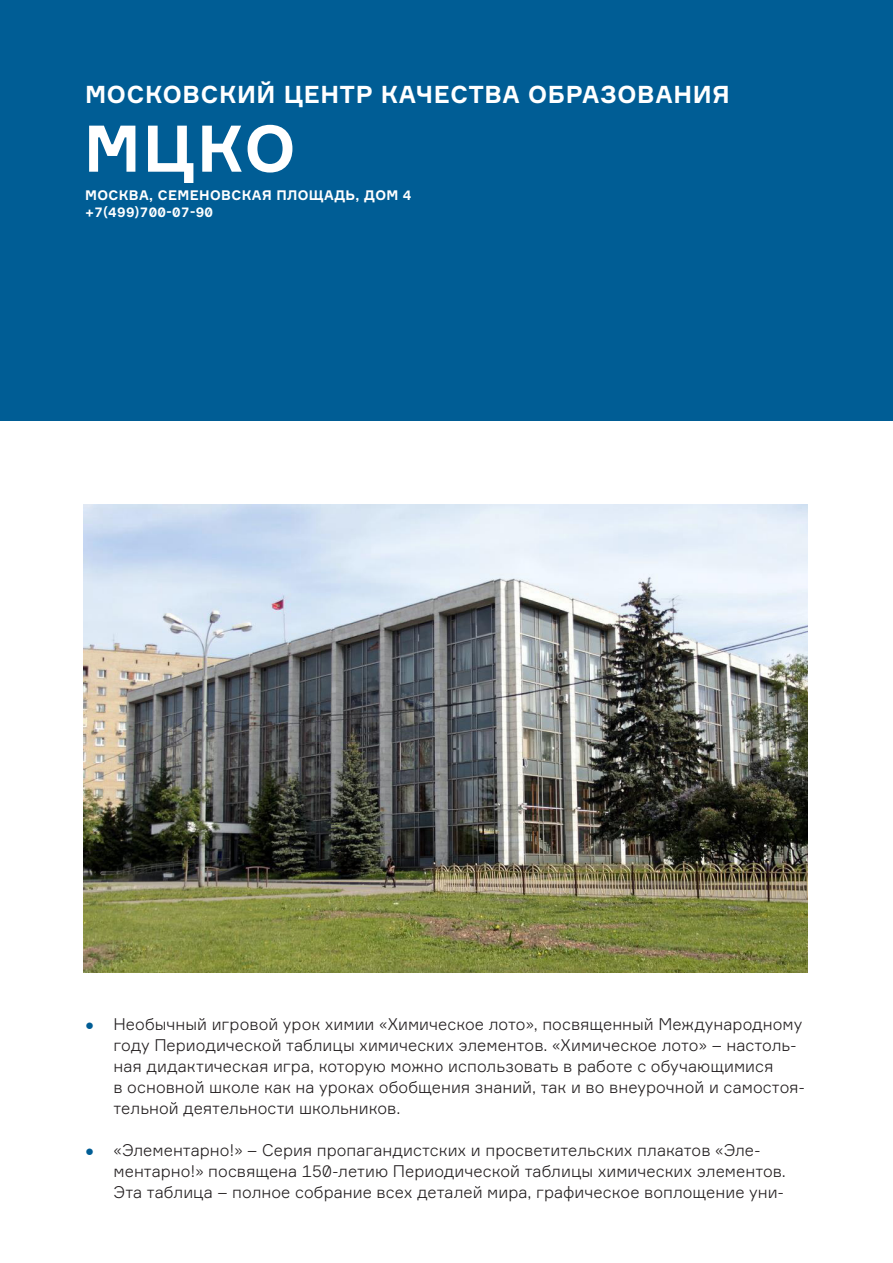
<style>
.page{position:relative;width:893px;height:1263px;background:#fff}
.page>*{position:absolute;margin:0;border:0;box-sizing:border-box;transform-origin:0 0}
.head{font:700 64.5px "Formular";color:#fff}
.head-2{font:700 24px "Formular";letter-spacing:.03em;color:#fff}
.body{font:300 16.5px/21px "Formular";letter-spacing:.005em;color:#231f20}
.head-3{font:700 13.5px "Formular";letter-spacing:.03em;color:#fff}
.s1{font-family:"Arial";font-weight:400;font-size:15px;color:#005d95}
</style>
<div class="page">
<div style="left:0;top:0;width:893px;height:421px;background:#005d95"></div>
<img style="left:84px;top:505px;width:724px;height:468px">
<p class="head-2" style="left:85px;top:79px;width:646px">МОСКОВСКИЙ ЦЕНТР КАЧЕСТВА ОБРАЗОВАНИЯ</p>
<p class="head" style="left:84px;top:109px;width:213px">МЦКО</p>
<p class="head-3" style="left:85px;top:187px;width:328px">МОСКВА, СЕМЕНОВСКАЯ ПЛОЩАДЬ, ДОМ 4</p>
<p class="head-3" style="left:85px;top:203px;width:130px">+7(499)700-07-90</p>
<p class="body" style="left:114px;top:1013px;width:693px;text-indent:-28px"><span class="s1">●</span> Необычный игровой урок химии «Химическое лото», посвященный Международному году Периодической таблицы химических элементов. «Химическое лото» – настоль&shy;ная дидактическая игра, которую можно использовать в работе с обучающимися<br>в основной школе как на уроках обобщения знаний, так и во внеурочной и самостоя&shy;тельной деятельности школьников.</p>
<p class="body" style="left:114px;top:1139px;width:674px;text-indent:-28px"><span class="s1">●</span> «Элементарно!» – Серия пропагандистских и просветительских плакатов «Эле&shy;ментарно!» посвящена 150-летию Периодической таблицы химических элементов.<br>Эта таблица – полное собрание всех деталей мира, графическое воплощение уни-</p>
</div>
